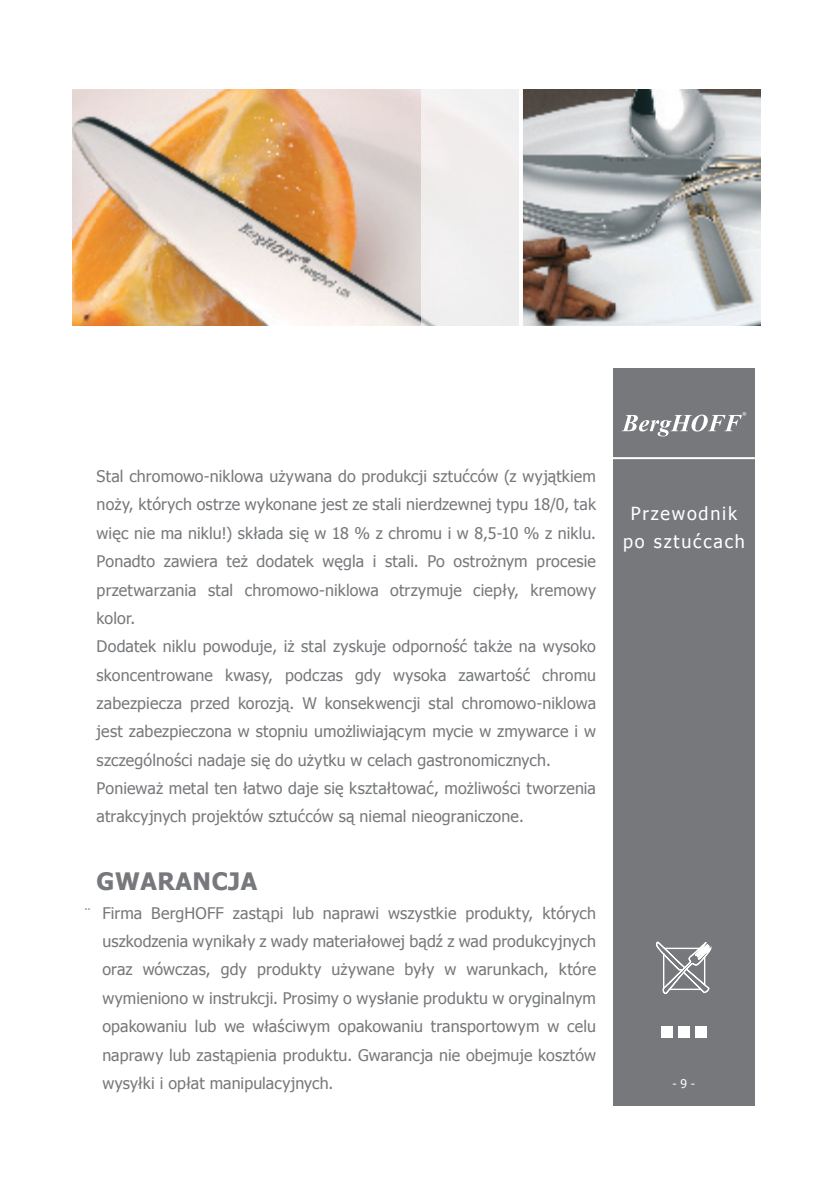
<style>
.page{position:relative;width:840px;height:1191px;background:#fff}
.page>*{position:absolute;margin:0;border:0;box-sizing:border-box;transform-origin:0 0}
._07__Text{font:700 24px "Tahoma";letter-spacing:.025em;color:#76787b}
.t1{font:18px/28px "Tahoma";letter-spacing:.1em;color:#fff;text-align:center}
._07__Text-2{font:16px/28.4px "Tahoma";letter-spacing:.01em;color:#76787b;text-align:justify}
._05__Main-summary{font:16px/28.4px "Tahoma";letter-spacing:.005em;color:#76787b;text-align:justify}
.t2{font:12px "Tahoma";color:#fff}
</style>
<div class="page">
<div style="left:612px;top:369px;width:142px;height:737px;background:#76787b"></div>
<hr style="left:612px;top:457px;width:142px;height:2px;background:#fff">
<svg style="left:621px;top:412px;width:125px;height:24px"></svg>
<div style="left:660px;top:1026px;width:12px;height:11px;background:#fff"></div>
<div style="left:677px;top:1026px;width:12px;height:11px;background:#fff"></div>
<div style="left:694px;top:1026px;width:12px;height:11px;background:#fff"></div>
<svg style="left:656px;top:941px;width:55px;height:53px"></svg>
<img style="left:72px;top:89px;width:349px;height:237px">
<img style="left:522px;top:89px;width:238px;height:237px">
<div style="left:421px;top:86px;width:99px;height:243px;background:#f0eeee"></div>
<svg style="left:519px;top:89px;width:1px;height:237px"></svg>
<div style="left:0;top:75px;width:839px;height:14px;background:#fff"></div>
<div style="left:0;top:326px;width:839px;height:14px;background:#fff"></div>
<p class="_07__Text-2" style="left:97px;top:461px;width:500px">Stal chromowo-niklowa używana do produkcji sztućców (z wyjątkiem noży, których ostrze wykonane jest ze stali nierdzewnej typu 18/0, tak więc nie ma niklu!) składa się w 18 % z chromu i w 8,5-10 % z niklu.<br>Ponadto zawiera też dodatek węgla i stali. Po ostrożnym procesie przetwarzania stal chromowo-niklowa otrzymuje ciepły, kremowy kolor.</p>
<p class="_07__Text-2" style="left:97px;top:631px;width:500px">Dodatek niklu powoduje, iż stal zyskuje odporność także na wysoko skoncentrowane kwasy, podczas gdy wysoka zawartość chromu zabezpiecza przed korozją. W konsekwencji stal chromowo-niklowa jest zabezpieczona w stopniu umożliwiającym mycie w zmywarce i w szczególności nadaje się do użytku w celach gastronomicznych.</p>
<p class="_07__Text-2" style="left:97px;top:773px;width:500px">Ponieważ metal ten łatwo daje się kształtować, możliwości tworzenia atrakcyjnych projektów sztućców są niemal nieograniczone.</p>
<p class="_07__Text" style="left:97px;top:865px;width:162px">GWARANCJA</p>
<p class="_05__Main-summary" style="left:102px;top:898px;width:495px">Firma BergHOFF zastąpi lub naprawi wszystkie produkty, których uszkodzenia wynikały z wady materiałowej bądź z wad produkcyjnych oraz wówczas, gdy produkty używane były w warunkach, które wymieniono w instrukcji. Prosimy o wysłanie produktu w oryginalnym opakowaniu lub we właściwym opakowaniu transportowym w celu naprawy lub zastąpienia produktu. Gwarancja nie obejmuje kosztów wysyłki i opłat manipulacyjnych.</p>
<p class="t1" style="left:622px;top:498px;width:123px">Przewodnik po sztućcach</p>
<p class="t2" style="left:672px;top:1075px;width:24px">- 9 -</p>
</div>
